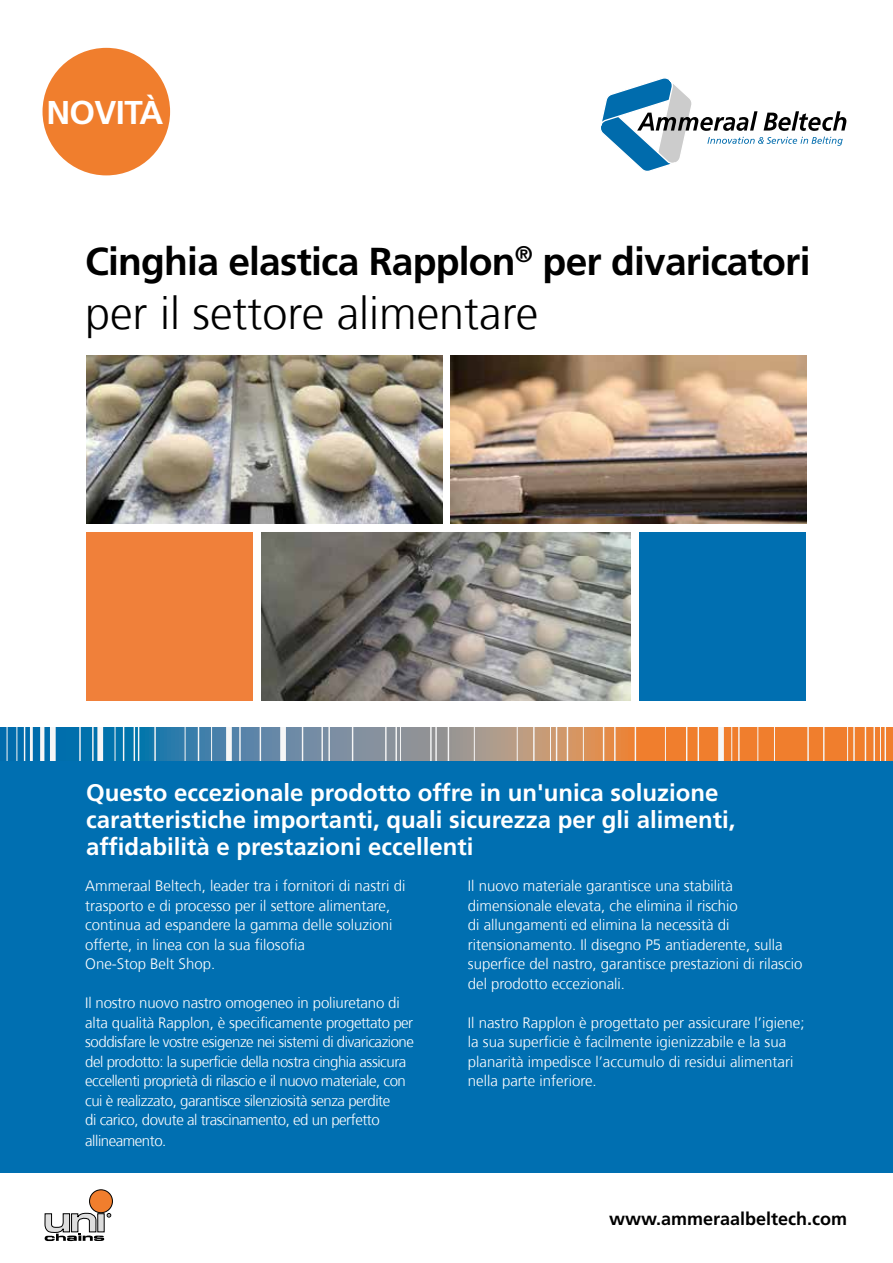
<style>
.page{position:relative;width:893px;height:1263px;background:#fff}
.page>*{position:absolute;margin:0;border:0;box-sizing:border-box;transform-origin:0 0}
.t1{font:300 45px "Frutiger";color:#000}
.t2{font:700 39px "Frutiger LT Std";letter-spacing:-.02em;color:#000}
.t3{font:700 33px "Frutiger LT Std";letter-spacing:-.02em;color:#fff}
.t4{font:700 24px/27px "Frutiger LT Std";color:#fff}
.t5{font:700 18px "Frutiger LT Std";color:#000}
.t6{font:300 15px/19.5px "Frutiger";color:#fff}
.t7{font:300 15px/19.5px "Frutiger";letter-spacing:-.03em;color:#fff}
</style>
<div class="page">
<svg style="left:601px;top:78px;width:245px;height:93px"></svg>
<div style="left:0;top:762px;width:893px;height:411px;background:#006fb1"></div>
<svg style="left:0;top:727px;width:892px;height:33px"></svg>
<hr style="left:17px;top:727px;width:1px;height:33px;background:#f6f6f6">
<hr style="left:30px;top:727px;width:3px;height:33px;background:#f6f6f6">
<div style="left:97px;top:727px;width:6px;height:33px;background:#f6f6f6"></div>
<div style="left:226px;top:727px;width:6px;height:33px;background:#f6f6f6"></div>
<div style="left:280px;top:727px;width:6px;height:33px;background:#f6f6f6"></div>
<svg style="left:40px;top:727px;width:4px;height:33px"></svg>
<hr style="left:7px;top:727px;width:1px;height:33px;background:#f6f6f6">
<hr style="left:24px;top:727px;width:1px;height:33px;background:#f6f6f6">
<div style="left:50px;top:727px;width:6px;height:33px;background:#f6f6f6"></div>
<hr style="left:79px;top:727px;width:2px;height:33px;background:#f6f6f6">
<hr style="left:92px;top:727px;width:2px;height:33px;background:#f6f6f6">
<hr style="left:123px;top:727px;width:1px;height:33px;background:#f6f6f6">
<hr style="left:134px;top:727px;width:1px;height:33px;background:#f6f6f6">
<hr style="left:138px;top:727px;width:1px;height:33px;background:#f6f6f6">
<hr style="left:154px;top:727px;width:2px;height:33px;background:#f6f6f6">
<hr style="left:198px;top:727px;width:1px;height:33px;background:#f6f6f6">
<hr style="left:239px;top:727px;width:2px;height:33px;background:#f6f6f6">
<hr style="left:260px;top:727px;width:1px;height:33px;background:#f6f6f6">
<hr style="left:302px;top:727px;width:1px;height:33px;background:#f6f6f6">
<hr style="left:321px;top:727px;width:2px;height:33px;background:#f6f6f6">
<hr style="left:328px;top:727px;width:2px;height:33px;background:#f6f6f6">
<hr style="left:385px;top:727px;width:2px;height:33px;background:#f6f6f6">
<hr style="left:395px;top:727px;width:2px;height:33px;background:#f6f6f6">
<hr style="left:430px;top:727px;width:2px;height:33px;background:#f6f6f6">
<hr style="left:435px;top:727px;width:2px;height:33px;background:#f6f6f6">
<hr style="left:448px;top:727px;width:1px;height:33px;background:#f6f6f6">
<hr style="left:533px;top:727px;width:2px;height:33px;background:#f6f6f6">
<hr style="left:556px;top:727px;width:1px;height:33px;background:#f6f6f6">
<hr style="left:567px;top:727px;width:1px;height:33px;background:#f6f6f6">
<hr style="left:603px;top:727px;width:1px;height:33px;background:#f6f6f6">
<hr style="left:614px;top:727px;width:2px;height:33px;background:#f6f6f6">
<hr style="left:635px;top:727px;width:1px;height:33px;background:#f6f6f6">
<hr style="left:686px;top:727px;width:1px;height:33px;background:#f6f6f6">
<hr style="left:698px;top:727px;width:1px;height:33px;background:#f6f6f6">
<hr style="left:738px;top:727px;width:2px;height:33px;background:#f6f6f6">
<hr style="left:807px;top:727px;width:2px;height:33px;background:#f6f6f6">
<hr style="left:823px;top:727px;width:1px;height:33px;background:#f6f6f6">
<hr style="left:853px;top:727px;width:2px;height:33px;background:#f6f6f6">
<hr style="left:865px;top:727px;width:1px;height:33px;background:#f6f6f6">
<hr style="left:873px;top:727px;width:2px;height:33px;background:#f6f6f6">
<hr style="left:885px;top:727px;width:1px;height:33px;background:#f6f6f6">
<hr style="left:400px;top:727px;width:1px;height:33px;background:#f6f6f6">
<hr style="left:892px;top:727px;width:1px;height:33px;background:#f6f6f6">
<hr style="left:474px;top:727px;width:1px;height:33px;background:#f6f6f6">
<hr style="left:517px;top:727px;width:1px;height:33px;background:#f6f6f6">
<hr style="left:583px;top:727px;width:1px;height:33px;background:#f6f6f6">
<hr style="left:665px;top:727px;width:1px;height:33px;background:#f6f6f6">
<hr style="left:731px;top:727px;width:1px;height:33px;background:#f6f6f6">
<hr style="left:758px;top:727px;width:1px;height:33px;background:#f6f6f6">
<hr style="left:774px;top:727px;width:1px;height:33px;background:#f6f6f6">
<hr style="left:847px;top:727px;width:1px;height:33px;background:#f6f6f6">
<hr style="left:880px;top:727px;width:1px;height:33px;background:#f6f6f6">
<div style="left:718px;top:727px;width:6px;height:33px;background:#f6f6f6"></div>
<hr style="left:550px;top:727px;width:1px;height:33px;background:#f6f6f6">
<hr style="left:352px;top:727px;width:1px;height:33px;background:#f6f6f6">
<hr style="left:115px;top:727px;width:1px;height:33px;background:#f6f6f6">
<hr style="left:185px;top:727px;width:1px;height:33px;background:#f6f6f6">
<hr style="left:211px;top:727px;width:1px;height:33px;background:#f6f6f6">
<div style="left:86px;top:532px;width:167px;height:169px;background:#f0803a"></div>
<div style="left:639px;top:532px;width:167px;height:169px;background:#006fb1"></div>
<img style="left:86px;top:355px;width:356px;height:169px">
<img style="left:451px;top:355px;width:356px;height:169px">
<img style="left:262px;top:532px;width:369px;height:169px">
<div style="left:43px;top:48px;width:127px;height:127px;background:#f07e2d;border-radius:50%"></div>
<div style="left:90px;top:1190px;width:22px;height:23px;background:#f07e2d;border-radius:50%"></div>
<div style="left:89px;top:1189px;width:24px;height:24px;border:1px solid #000;border-radius:50%"></div>
<svg style="left:45px;top:1212px;width:66px;height:29px"></svg>
<div style="left:98px;top:1214px;width:6px;height:18px;background:#dcdcdc"></div>
<h3 class="t3" style="left:46px;top:93px;width:118px">NOVITÀ</h3>
<h2 class="t2" style="left:85px;top:239px;width:727px">Cinghia elastica Rapplon<sup>®</sup> per divaricatori</h2>
<h1 class="t1" style="left:85px;top:288px;width:455px">per il settore alimentare</h1>
<h3 class="t4" style="left:86px;top:779px;width:651px">Questo eccezionale prodotto offre in un'unica soluzione caratteristiche importanti, quali sicurezza per gli alimenti, affidabilità e prestazioni eccellenti</h3>
<p class="t6" style="left:85px;top:877px;width:322px">Ammeraal Beltech, leader tra i fornitori di nastri di trasporto e di processo per il settore alimentare, continua ad espandere la gamma delle soluzioni offerte, in linea con la sua filosofia<br>One-Stop Belt Shop.</p>
<p class="t7" style="left:85px;top:994px;width:330px">Il nostro nuovo nastro omogeneo in poliuretano di alta qualità Rapplon, è specificamente progettato per soddisfare le vostre esigenze nei sistemi di divaricazione del prodotto: la superficie della nostra cinghia assicura eccellenti proprietà di rilascio e il nuovo materiale, con cui è realizzato, garantisce silenziosità senza perdite<br>di carico, dovute al trascinamento, ed un perfetto</p>
<p class="t7" style="left:85px;top:1132px;width:83px">allineamento.</p>
<p class="t6" style="left:468px;top:877px;width:336px">Il nuovo materiale garantisce una stabilità dimensionale elevata, che elimina il rischio<br>di allungamenti ed elimina la necessità di ritensionamento. Il disegno P5 antiaderente, sulla superfice del nastro, garantisce prestazioni di rilascio del prodotto eccezionali.</p>
<p class="t6" style="left:468px;top:1013px;width:338px">Il nastro Rapplon è progettato per assicurare l’igiene; la sua superficie è facilmente igienizzabile e la sua planarità impedisce l’accumulo di residui alimentari nella parte inferiore.</p>
<p class="t5" style="left:609px;top:1208px;width:240px">www.ammeraalbeltech.com</p>
</div>
